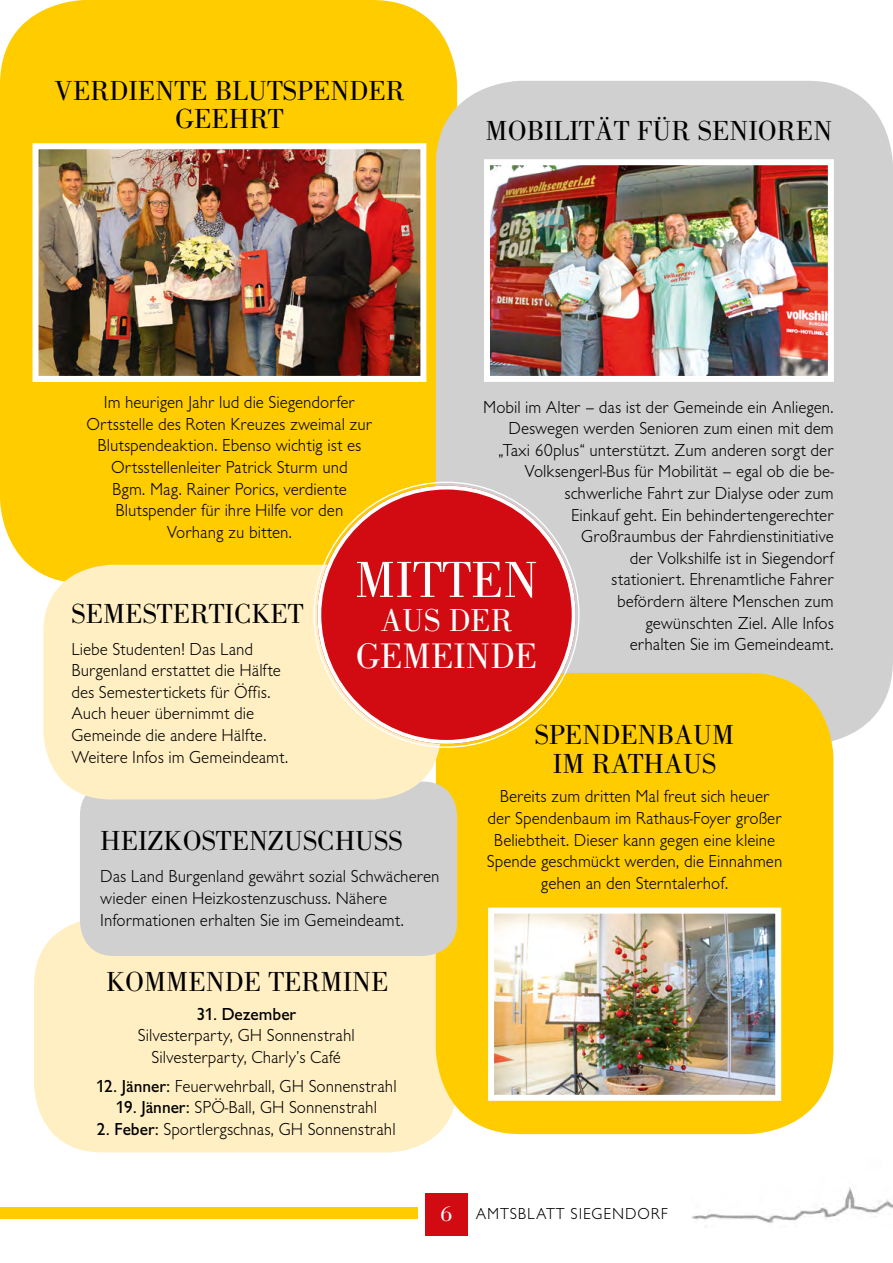
<style>
.page{position:relative;width:893px;height:1263px;background:#fff}
.page>*{position:absolute;margin:0;border:0;box-sizing:border-box;transform-origin:0 0}
.t1{font:52.5px "Bodoni";color:#fff}
.t2{font:36.75px "Bodoni";color:#fff}
.t3{font:32.85px "Bodoni";color:#fff}
.t4{font:28.5px/28.5px "Bodoni";color:#000;text-align:center}
.t5{font:300 18px/21.6px "Chantilly LH";color:#000;text-align:center}
.t6{font:18px "Chantilly";color:#000}
.t7{font:300 16.5px "Chantilly LH";letter-spacing:.05em;color:#000}
.s1{font-family:"Chantilly";font-weight:400}
.s2{font-family:"Bodoni";font-weight:400;font-size:22.5px;color:#fff}
</style>
<div class="page">
<img style="left:692px;top:1129px;width:201px;height:99px">
<div style="left:425px;top:1193px;width:43px;height:42px;background:#d20a11"></div>
<div style="left:0;top:1208px;width:418px;height:11px;background:#fc0"></div>
<div style="left:34px;top:918px;width:423px;height:234px;background:#ffefc3;border-radius:68px"></div>
<div style="left:0;top:0;width:457px;height:583px;background:#fc0;border-radius:85px"></div>
<div style="left:436px;top:81px;width:457px;height:664px;background:#d0d0d0;border-radius:85px"></div>
<div style="left:436px;top:673px;width:397px;height:461px;background:#fc0;border-radius:85px"></div>
<img style="left:495px;top:915px;width:279px;height:179px">
<div style="left:488px;top:908px;width:293px;height:193px;border:6px solid #fff"></div>
<div style="left:80px;top:782px;width:377px;height:174px;background:#d0d0d0;border-radius:34px"></div>
<div style="left:43px;top:565px;width:398px;height:234px;background:#ffefc3;border-radius:68px"></div>
<div style="left:317px;top:486px;width:259px;height:258px;background:#d20a11;border-radius:50%"></div>
<img style="left:491px;top:166px;width:336px;height:209px">
<div style="left:484px;top:159px;width:350px;height:223px;border:6px solid #fff"></div>
<img style="left:40px;top:150px;width:379px;height:225px">
<div style="left:33px;top:143px;width:393px;height:239px;border:6px solid #fff"></div>
<h3 class="t4" style="left:54px;top:76px;width:352px">VERDIENTE BLUTSPENDER<br>GEEHRT</h3>
<h3 class="t4" style="left:485px;top:116px;width:348px">MOBILITÄT FÜR SENIOREN</h3>
<p class="t5" style="left:87px;top:392px;width:287px">Im heurigen Jahr lud die Siegendorfer Ortsstelle des Roten Kreuzes zweimal zur Blutspendeaktion. Ebenso wichtig ist es Ortsstellenleiter Patrick Sturm und<br>Bgm. Mag. Rainer Porics, verdiente Blutspender für ihre Hilfe vor den Vorhang zu bitten.</p>
<p class="t5" style="left:483px;top:396px;width:352px;text-align:right">Mobil im Alter – das ist der Gemeinde ein Anliegen.<br>Deswegen werden Senioren zum einen mit dem „Taxi 60plus“ unterstützt. Zum anderen sorgt der Volksengerl-Bus für Mobilität – egal ob die be&shy;schwerliche Fahrt zur Dialyse oder zum<br>Einkauf geht. Ein behindertengerechter Großraumbus der Fahrdienstinitiative<br>der Volkshilfe ist in Siegendorf<br>stationiert. Ehrenamtliche Fahrer<br>befördern ältere Menschen zum<br>gewünschten Ziel. Alle Infos<br>erhalten Sie im Gemeindeamt.</p>
<h1 class="t1" style="left:355px;top:550px;width:185px">MITTEN</h1>
<h3 class="t4" style="left:71px;top:599px;width:234px">SEMESTERTICKET</h3>
<p class="t5" style="left:71px;top:638px;width:219px;text-align:left">Liebe Studenten! Das Land<br>Burgenland erstattet die Hälfte des Semestertickets für Öffis.<br>Auch heuer übernimmt die<br>Gemeinde die andere Hälfte.<br>Weitere Infos im Gemeindeamt.</p>
<h3 class="t3" style="left:380px;top:602px;width:134px">AUS DER</h3>
<h2 class="t2" style="left:356px;top:635px;width:183px">GEMEINDE</h2>
<h3 class="t4" style="left:535px;top:720px;width:201px">SPENDENBAUM<br>IM RATHAUS</h3>
<p class="t5" style="left:487px;top:786px;width:297px">Bereits zum dritten Mal freut sich heuer der Spendenbaum im Rathaus-Foyer großer Beliebtheit. Dieser kann gegen eine kleine Spende geschmückt werden, die Einnahmen gehen an den Sterntalerhof.</p>
<h3 class="t4" style="left:100px;top:827px;width:304px">HEIZKOSTENZUSCHUSS</h3>
<p class="t5" style="left:100px;top:866px;width:341px;text-align:left">Das Land Burgenland gewährt sozial Schwächeren wieder einen Heizkostenzuschuss. Nähere<br>Informationen erhalten Sie im Gemeindeamt.</p>
<h3 class="t4" style="left:106px;top:967px;width:284px">KOMMENDE TERMINE</h3>
<p class="t6" style="left:196px;top:1004px;width:101px">31. Dezember</p>
<p class="t5" style="left:138px;top:1025px;width:218px">Silvesterparty, GH Sonnenstrahl<br>Silvesterparty, Charly’s Café</p>
<p class="t5" style="left:96px;top:1075px;width:302px"><span class="s1">12. Jänner:</span> Feuerwehrball, GH Sonnenstrahl</p>
<p class="t5" style="left:116px;top:1097px;width:263px"><span class="s1">19. Jänner:</span> SPÖ-Ball, GH Sonnenstrahl</p>
<p class="t5" style="left:97px;top:1118px;width:300px"><span class="s1">2. Feber:</span> Sportlergschnas, GH Sonnenstrahl</p>
<p class="t7" style="left:441px;top:1204px;width:229px"><span class="s2">6</span> AMTSBLATT SIEGENDORF</p>
</div>
